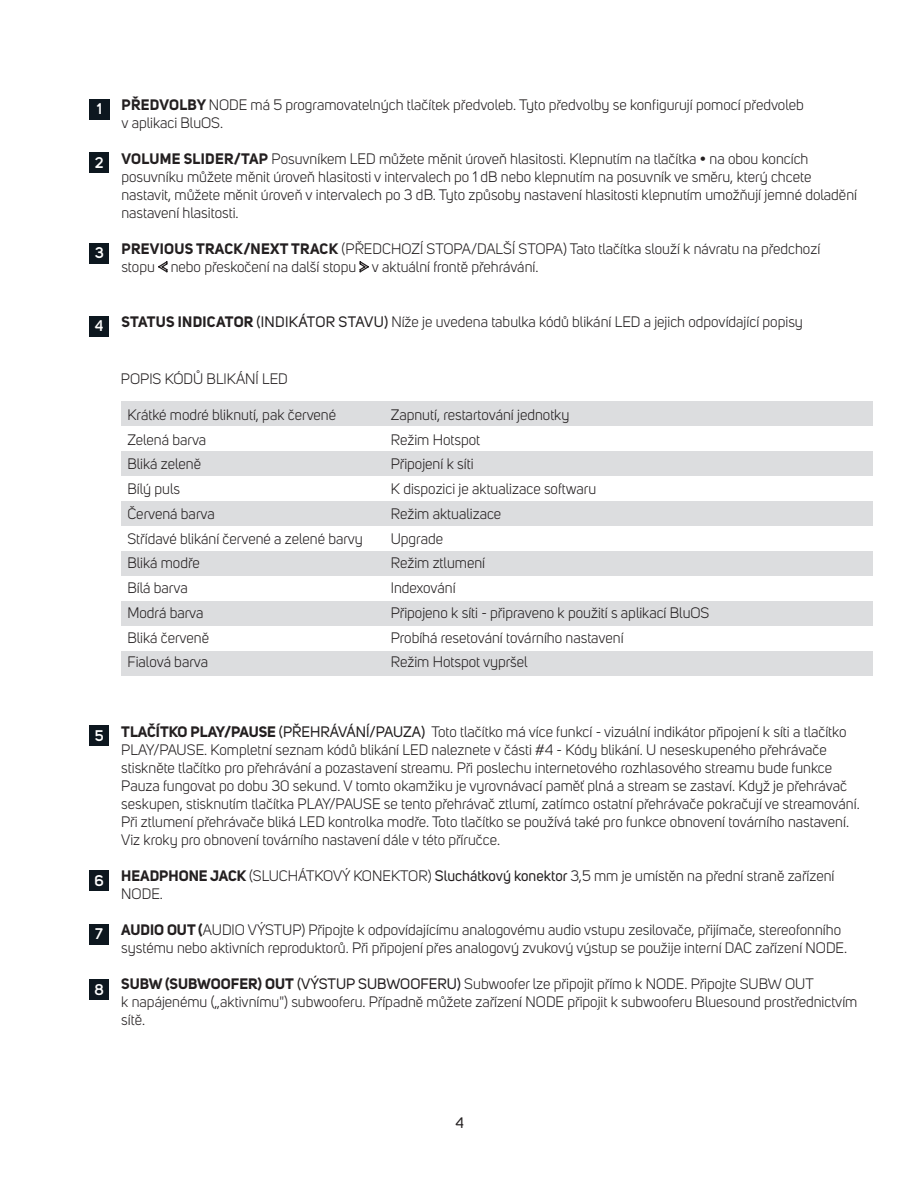
<style>
.page{position:relative;width:918px;height:1188px;background:#fff}
.page>*{position:absolute;margin:0;border:0;box-sizing:border-box;transform-origin:0 0}
.t1{font:600 15.3px "Uni Sans";color:#fff}
.t2{font:15px/18px "Uni Sans";color:#231f20}
.t3{font:15px "Uni Sans";color:#231f20}
.s1{font-weight:700}
.s2{font-weight:600;font-size:15.3px;color:#fff}
.s3{font-style:inherit}
</style>
<div class="page">
<div style="left:89px;top:316px;width:20px;height:20px;background:#0d171f"></div>
<div style="left:121px;top:401px;width:752px;height:25px;background:#dcdddf"></div>
<div style="left:121px;top:451px;width:752px;height:25px;background:#dcdddf"></div>
<div style="left:121px;top:501px;width:752px;height:25px;background:#dcdddf"></div>
<div style="left:121px;top:551px;width:752px;height:25px;background:#dcdddf"></div>
<div style="left:121px;top:601px;width:752px;height:25px;background:#dcdddf"></div>
<div style="left:121px;top:651px;width:752px;height:25px;background:#dcdddf"></div>
<div style="left:89px;top:924px;width:20px;height:20px;background:#0d171f"></div>
<div style="left:89px;top:979px;width:20px;height:21px;background:#0d171f"></div>
<div style="left:89px;top:725px;width:20px;height:21px;background:#0d171f"></div>
<div style="left:89px;top:871px;width:20px;height:20px;background:#0d171f"></div>
<div style="left:89px;top:99px;width:21px;height:20px;background:#0d171f"></div>
<svg style="left:158px;top:261px;width:10px;height:12px"></svg>
<svg style="left:359px;top:261px;width:10px;height:12px"></svg>
<div style="left:89px;top:153px;width:20px;height:20px;background:#0d171f"></div>
<div style="left:89px;top:243px;width:20px;height:20px;background:#0d171f"></div>
<p class="t1" style="left:97px;top:100px;width:7px">1</p>
<p class="t2" style="left:121px;top:96px;width:684px"><span class="s1">PŘEDVOLBY</span> NODE má 5 programovatelných tlačítek předvoleb. Tyto předvolby se konfigurují pomocí předvoleb v aplikaci BluOS.</p>
<p class="t2" style="left:121px;top:150px;width:737px"><span class="s1">VOLUME SLIDER/TAP</span> Posuvníkem LED můžete měnit úroveň hlasitosti. Klepnutím na tlačítka • na obou koncích posuvníku můžete měnit úroveň hlasitosti v intervalech po 1 dB nebo klepnutím na posuvník ve směru, který chcete nastavit, můžete měnit úroveň v intervalech po 3 dB. Tyto způsoby nastavení hlasitosti klepnutím umožňují jemné doladění nastavení hlasitosti.</p>
<p class="t2" style="left:121px;top:240px;width:701px"><span class="s1">PREVIOUS TRACK/NEXT TRACK</span> (PŘEDCHOZÍ STOPA/DALŠÍ STOPA) Tato tlačítka slouží k návratu na předchozí stopu nebo přeskočení na další stopu v aktuální frontě přehrávání.</p>
<p class="t1" style="left:95px;top:154px;width:10px">2</p>
<p class="t1" style="left:95px;top:244px;width:11px">3</p>
<p class="t2" style="left:95px;top:313px;width:710px"><span class="s2">4</span> <span class="s1">STATUS INDICATOR</span> <span class="s3">(INDIKÁTOR STAVU)</span> Níže je uvedena tabulka kódů blikání LED a jejich odpovídající popisy</p>
<p class="t2" style="left:121px;top:370px;width:169px">POPIS KÓDŮ BLIKÁNÍ LED</p>
<p class="t2" style="left:127px;top:406px;width:210px">Krátké modré bliknutí, pak červené</p>
<p class="t2" style="left:391px;top:406px;width:180px">Zapnutí, restartování jednotky</p>
<p class="t2" style="left:127px;top:431px;width:80px">Zelená barva</p>
<p class="t2" style="left:391px;top:431px;width:91px">Režim Hotspot</p>
<p class="t2" style="left:127px;top:455px;width:75px">Bliká zeleně</p>
<p class="t2" style="left:391px;top:455px;width:84px">Připojení k síti</p>
<p class="t2" style="left:127px;top:480px;width:54px">Bílý puls</p>
<p class="t2" style="left:391px;top:480px;width:207px">K dispozici je aktualizace softwaru</p>
<p class="t2" style="left:127px;top:505px;width:89px">Červená barva</p>
<p class="t2" style="left:391px;top:505px;width:112px">Režim aktualizace</p>
<p class="t2" style="left:127px;top:530px;width:237px">Střídavé blikání červené a zelené barvy</p>
<p class="t2" style="left:391px;top:530px;width:54px">Upgrade</p>
<p class="t2" style="left:127px;top:554px;width:74px">Bliká modře</p>
<p class="t2" style="left:391px;top:554px;width:96px">Režim ztlumení</p>
<p class="t2" style="left:127px;top:579px;width:62px">Bílá barva</p>
<p class="t2" style="left:391px;top:579px;width:66px">Indexování</p>
<p class="t2" style="left:127px;top:604px;width:78px">Modrá barva</p>
<p class="t2" style="left:391px;top:604px;width:320px">Připojeno k síti - připraveno k použití s aplikací BluOS</p>
<p class="t2" style="left:127px;top:629px;width:83px">Bliká červeně</p>
<p class="t2" style="left:391px;top:629px;width:234px">Probíhá resetování továrního nastavení</p>
<p class="t2" style="left:127px;top:653px;width:82px">Fialová barva</p>
<p class="t2" style="left:391px;top:653px;width:138px">Režim Hotspot vypršel</p>
<p class="t1" style="left:95px;top:726px;width:10px">5</p>
<p class="t1" style="left:95px;top:872px;width:11px">6</p>
<p class="t1" style="left:95px;top:925px;width:9px">7</p>
<p class="t1" style="left:94px;top:980px;width:11px">8</p>
<p class="t2" style="left:121px;top:723px;width:740px"><span class="s1">TLAČÍTKO PLAY/PAUSE</span> <span class="s3">(PŘEHRÁVÁNÍ/PAUZA)</span> Toto tlačítko má více funkcí - vizuální indikátor připojení k síti a tlačítko PLAY/PAUSE. Kompletní seznam kódů blikání LED naleznete v části #4 - Kódy blikání. U neseskupeného přehrávače stiskněte tlačítko pro přehrávání a pozastavení streamu. Při poslechu internetového rozhlasového streamu bude funkce Pauza fungovat po dobu 30 sekund. V tomto okamžiku je vyrovnávací paměť plná a stream se zastaví. Když je přehrávač seskupen, stisknutím tlačítka PLAY/PAUSE se tento přehrávač ztlumí, zatímco ostatní přehrávače pokračují ve streamování.<br>Při ztlumení přehrávače bliká LED kontrolka modře. Toto tlačítko se používá také pro funkce obnovení továrního nastavení.<br>Viz kroky pro obnovení továrního nastavení dále v této příručce.</p>
<p class="t2" style="left:121px;top:867px;width:715px"><span class="s1">HEADPHONE JACK</span> (SLUCHÁTKOVÝ KONEKTOR) <span class="s3">Sluchátkový konektor</span> 3,5 mm je umístěn na přední straně zařízení<br>NODE.</p>
<p class="t2" style="left:121px;top:921px;width:727px"><span class="s1">AUDIO OUT (</span>AUDIO VÝSTUP) Připojte k odpovídajícímu analogovému audio vstupu zesilovače, přijímače, stereofonního systému nebo aktivních reproduktorů. Při připojení přes analogový zvukový výstup se použije interní DAC zařízení NODE.</p>
<p class="t2" style="left:121px;top:975px;width:738px"><span class="s1">SUBW (SUBWOOFER) OUT</span> <span class="s3">(VÝSTUP SUBWOOFERU)</span> Subwoofer lze připojit přímo k NODE. Připojte SUBW OUT<br>k napájenému („aktivnímu") subwooferu. Případně můžete zařízení NODE připojit k subwooferu Bluesound prostřednictvím sítě.</p>
<p class="t3" style="left:456px;top:1114px;width:10px">4</p>
</div>
